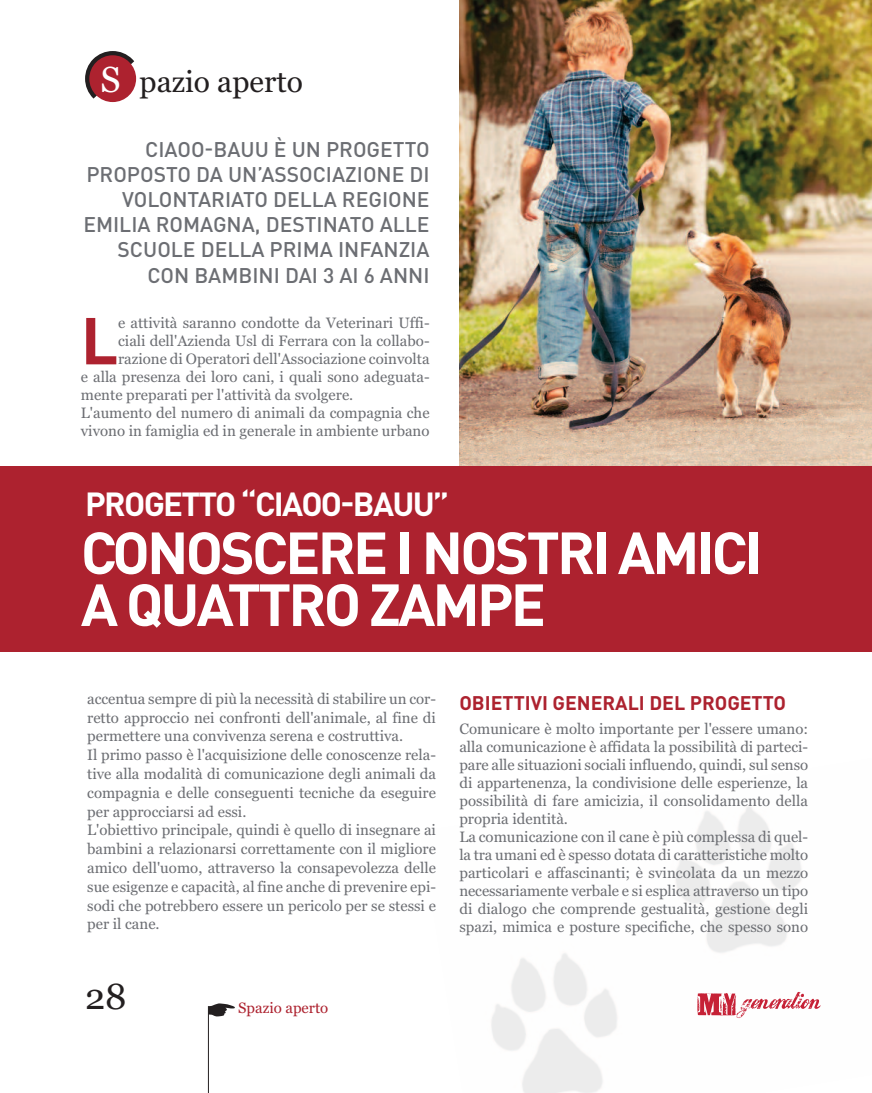
<style>
.page{position:relative;width:872px;height:1093px;background:#fff}
.page>*{position:absolute;margin:0;border:0;box-sizing:border-box;transform-origin:0 0}
.t1{font:700 65.1px "DIN Pro";color:#ad222f}
.t2{font:700 58.35px/51.9px "DIN Pro";letter-spacing:-.05em;color:#fff}
.t3{font:36px "Georgia";color:#231f20}
.t4{font:700 33px "DIN Pro";letter-spacing:-.05em;color:#fff}
.t5{font:30px "Georgia";color:#231f20}
.t6{font:500 21px/25.2px "DIN Pro";color:#6c6e73;text-align:right}
.t7{font:700 19.5px "DIN Pro";color:#ad222f}
.t8{font:15px/18.8px "Georgia";color:#6c6e73}
.t9{font:15px "Georgia";color:#ad222f}
.s1{font-size:36px;color:#fff}
</style>
<div class="page">
<img style="left:459px;top:0;width:413px;height:466px">
<div style="left:0;top:466px;width:872px;height:185px;background:#ad222f"></div>
<svg style="left:85px;top:51px;width:49px;height:48px"></svg>
<div style="left:89px;top:55px;width:47px;height:47px;background:#ad222f;border-radius:50%"></div>
<hr style="left:208px;top:1006px;width:1px;height:87px;background:#231f20">
<svg style="left:697px;top:992px;width:123px;height:26px"></svg>
<svg style="left:208px;top:1003px;width:27px;height:13px"></svg>
<h3 class="t5" style="left:100px;top:64px;width:204px"><span class="s1">S</span> pazio aperto</h3>
<h3 class="t6" style="left:83px;top:136px;width:348px">CIAOO-BAUU È UN PROGETTO<br>PROPOSTO DA UN’ASSOCIAZIONE DI<br>VOLONTARIATO DELLA REGIONE<br>EMILIA ROMAGNA, DESTINATO ALLE<br>SCUOLE DELLA PRIMA INFANZIA<br>CON BAMBINI DAI 3 AI 6 ANNI</h3>
<h1 class="t1" style="left:81px;top:298px;width:39px">L</h1>
<p class="t8" style="left:118px;top:314px;width:313px">e attività saranno condotte da Veterinari Uffi-</p>
<p class="t8" style="left:118px;top:332px;width:313px">ciali dell'Azienda Usl di Ferrara con la collabo-</p>
<p class="t8" style="left:118px;top:350px;width:313px">razione di Operatori dell'Associazione coinvolta</p>
<p class="t8" style="left:81px;top:368px;width:350px">e alla presenza dei loro cani, i quali sono adeguata-</p>
<p class="t8" style="left:81px;top:386px;width:274px">mente preparati per l'attività da svolgere.</p>
<p class="t8" style="left:81px;top:404px;width:350px">L'aumento del numero di animali da compagnia che</p>
<p class="t8" style="left:81px;top:422px;width:350px">vivono in famiglia ed in generale in ambiente urbano</p>
<h3 class="t4" style="left:85px;top:482px;width:365px">PROGETTO “CIAOO-BAUU”</h3>
<h2 class="t2" style="left:81px;top:525px;width:683px">CONOSCERE I NOSTRI AMICI<br>A QUATTRO ZAMPE</h2>
<p class="t8" style="left:87px;top:689px;width:350px">accentua sempre di più la necessità di stabilire un cor&shy;retto approccio nei confronti dell'animale, al fine di permettere una convivenza serena e costruttiva.<br>Il primo passo è l'acquisizione delle conoscenze rela&shy;tive alla modalità di comunicazione degli animali da compagnia e delle conseguenti tecniche da eseguire per approcciarsi ad essi.<br>L'obiettivo principale, quindi è quello di insegnare ai bambini a relazionarsi correttamente con il migliore amico dell'uomo, attraverso la consapevolezza delle sue esigenze e capacità, al fine anche di prevenire epi&shy;sodi che potrebbero essere un pericolo per se stessi e per il cane.</p>
<h3 class="t7" style="left:459px;top:690px;width:328px">OBIETTIVI GENERALI DEL PROGETTO</h3>
<p class="t8" style="left:459px;top:720px;width:350px;line-height:18px">Comunicare è molto importante per l'essere umano: alla comunicazione è affidata la possibilità di parteci&shy;pare alle situazioni sociali influendo, quindi, sul senso di appartenenza, la condivisione delle esperienze, la possibilità di fare amicizia, il consolidamento della propria identità.<br>La comunicazione con il cane è più complessa di quel&shy;la tra umani ed è spesso dotata di caratteristiche molto particolari e affascinanti; è svincolata da un mezzo necessariamente verbale e si esplica attraverso un tipo di dialogo che comprende gestualità, gestione degli spazi, mimica e posture specifiche, che spesso sono</p>
<h3 class="t3" style="left:85px;top:975px;width:43px">28</h3>
<p class="t9" style="left:238px;top:999px;width:92px">Spazio aperto</p>
</div>
